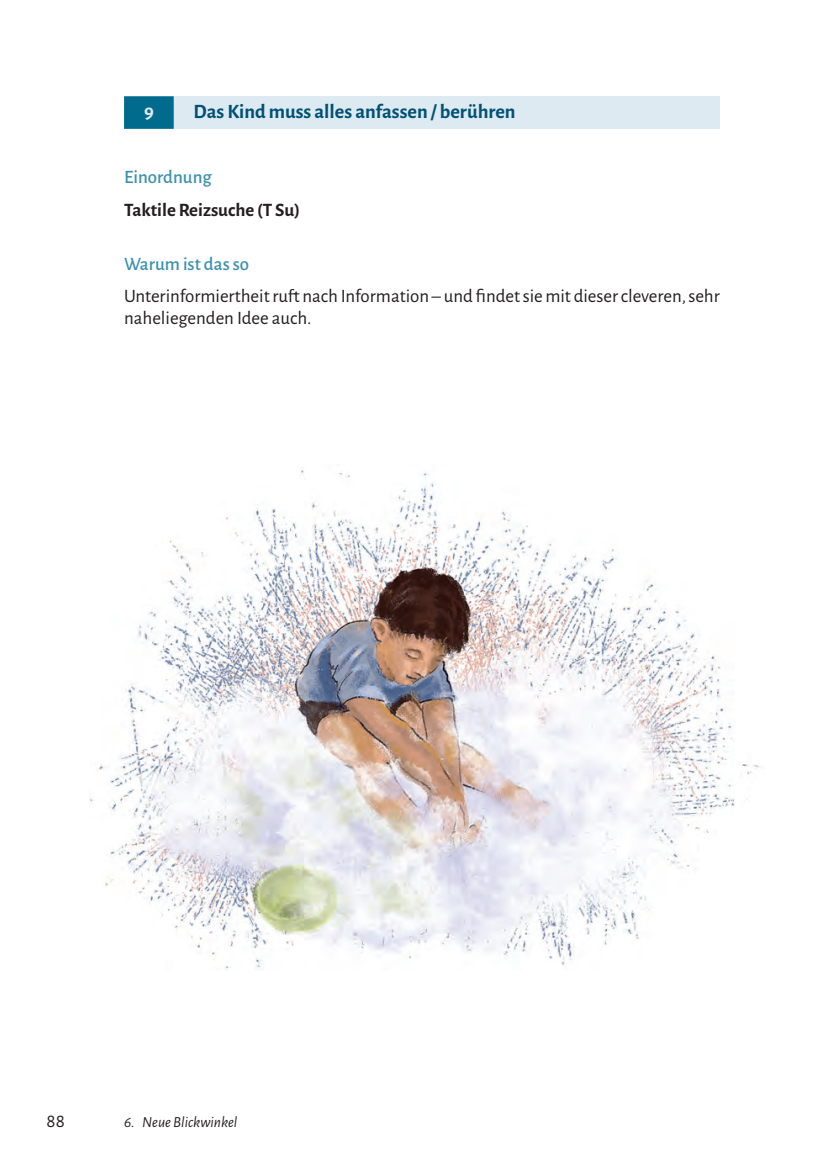
<style>
.page{position:relative;width:824px;height:1171px;background:#fff}
.page>*{position:absolute;margin:0;border:0;box-sizing:border-box;transform-origin:0 0}
.t1{font:700 20.3px "Alegreya Sans";color:#005274}
.t2{font:700 20.3px "Alegreya Sans";color:#deeaf1}
.t3{font:19.25px "Alegreya Sans";color:#231f20}
.t4{font:18.9px/21.7px "Alegreya Sans";color:#231f20}
.t5{font:500 18.9px "Alegreya Sans";color:#3b90ae}
.t6{font:700 18.9px "Alegreya Sans";color:#231f20}
.t7{font:italic 15.4px "Alegreya Sans";color:#231f20}
</style>
<div class="page">
<div style="left:124px;top:96px;width:595px;height:33px;background:#deeaf1"></div>
<div style="left:124px;top:96px;width:50px;height:33px;background:#006b8d"></div>
<img style="left:89px;top:468px;width:671px;height:503px">
<p class="t2" style="left:144px;top:97px;width:11px">9</p>
<p class="t1" style="left:193px;top:97px;width:323px">Das Kind muss alles anfassen / berühren</p>
<p class="t5" style="left:124px;top:164px;width:89px">Einordnung</p>
<p class="t6" style="left:124px;top:196px;width:177px">Taktile Reizsuche (T Su)</p>
<p class="t5" style="left:124px;top:251px;width:127px">Warum ist das so</p>
<p class="t4" style="left:124px;top:285px;width:597px">Unterinformiertheit ruft nach Information – und findet sie mit dieser cleveren, sehr naheliegenden Idee auch.</p>
<p class="t3" style="left:47px;top:1108px;width:20px">88</p>
<p class="t7" style="left:124px;top:1112px;width:115px">6. Neue Blickwinkel</p>
</div>
